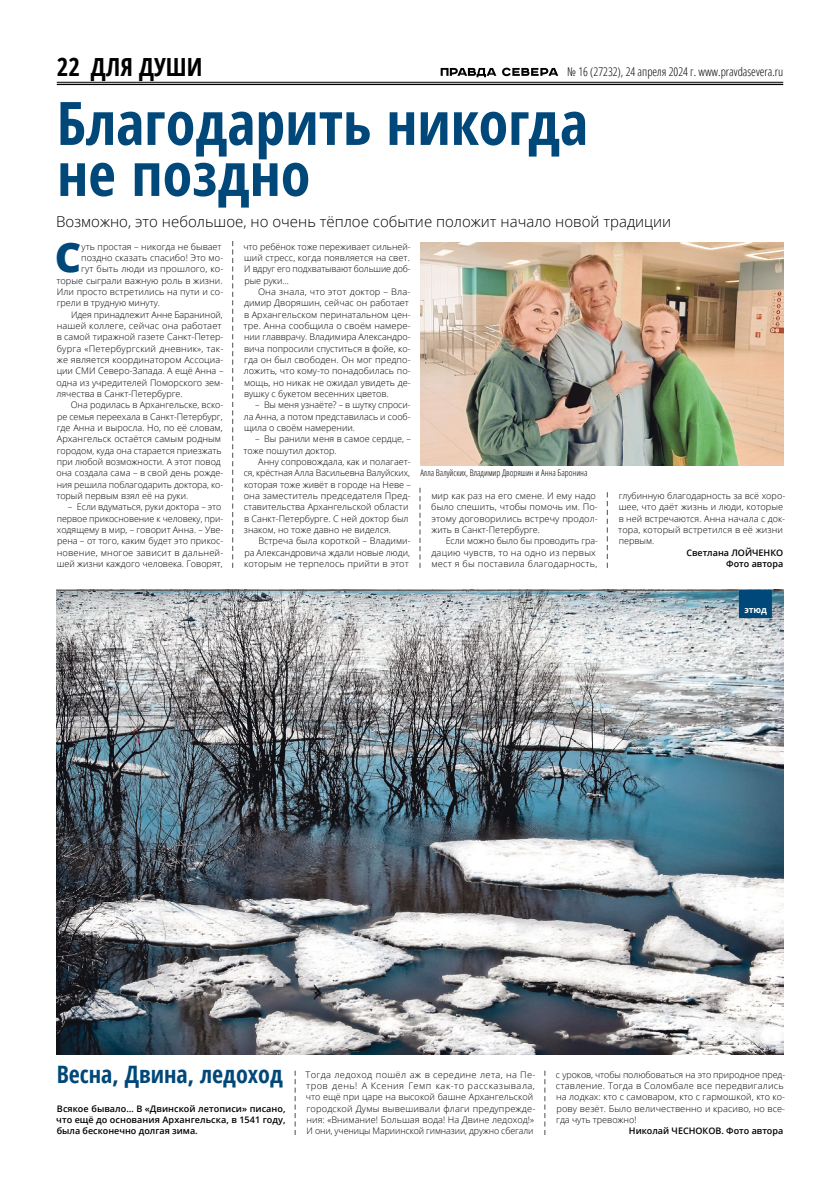
<style>
.page{position:relative;width:823px;height:1191px;background:#fff}
.page>*{position:absolute;margin:0;border:0;box-sizing:border-box;transform-origin:0 0}
.t1{font:700 condensed 60px/51px "Open Sans";color:#004879}
.t2{font:800 40.8px "Open Sans";color:#004879}
.t3{font:700 condensed 25px "Open Sans";color:#000}
.t4{font:700 condensed 24px "Open Sans";color:#004879}
.t5{font:300 15px "Open Sans";color:#000}
.t6{font:300 condensed 12px "Open Sans";color:#000}
.t7{font:300 9px/11.3px "Open Sans";letter-spacing:.005em;color:#000}
.t8{font:600 9px/11.3px "Open Sans";color:#000;text-align:right}
.t9{font:300 condensed 9px "Open Sans";color:#000}
.t10{font:700 9px "Open Sans";color:#fff}
</style>
<div class="page">
<hr style="left:57px;top:82px;width:725px;height:1px;background:#000">
<hr style="left:57px;top:84px;width:725px;height:1px;background:#000">
<svg style="left:440px;top:68px;width:118px;height:9px"></svg>
<img style="left:57px;top:591px;width:725px;height:463px">
<svg style="left:232px;top:241px;width:1px;height:327px"></svg>
<svg style="left:419px;top:488px;width:1px;height:80px"></svg>
<svg style="left:606px;top:492px;width:1px;height:76px"></svg>
<img style="left:420px;top:243px;width:362px;height:222px">
<hr style="left:57px;top:590px;width:725px;height:1px;background:#544d48">
<div style="left:738px;top:590px;width:33px;height:28px;background:#004879"></div>
<svg style="left:295px;top:1070px;width:1px;height:65px"></svg>
<svg style="left:544px;top:1070px;width:1px;height:65px"></svg>
<h3 class="t3" style="left:57px;top:49px;width:147px">22 ДЛЯ ДУШИ</h3>
<h3 class="t6" style="left:567px;top:63px;width:217px">№ 16 (27232), 24 апреля 2024 г. www.pravdasevera.ru</h3>
<h1 class="t1" style="left:57px;top:96px;width:532px">Благодарить никогда не поздно</h1>
<h3 class="t5" style="left:56px;top:211px;width:616px">Возможно, это небольшое, но очень тёплое событие положит начало новой традиции</h3>
<h2 class="t2" style="left:55px;top:226px;width:28px">С</h2>
<p class="t7" style="left:81px;top:240px;width:141px">уть простая – никогда не бывает</p>
<p class="t7" style="left:243px;top:240px;width:169px;text-align:justify">что ребёнок тоже переживает сильней&shy;ший стресс, когда появляется на свет.<br>И вдруг его подхватывают большие доб&shy;рые руки…</p>
<p class="t7" style="left:243px;top:286px;width:168px;text-indent:14px">Она знала, что этот доктор – Вла&shy;димир Дворяшин, сейчас он работает в Архангельском перинатальном цен&shy;тре. Анна сообщила о своём намере&shy;нии главврачу. Владимира Александро&shy;вича попросили спуститься в фойе, ко&shy;гда он был свободен. Он мог предпо&shy;ложить, что кому‑то понадобилась по&shy;мощь, но никак не ожидал увидеть де&shy;вушку с букетом весенних цветов.</p>
<p class="t7" style="left:244px;top:399px;width:168px;text-align:justify;text-indent:11px">– Вы меня узнаёте? – в шутку спроси&shy;ла Анна, а потом представилась и сооб&shy;щила о своём намерении.</p>
<p class="t7" style="left:243px;top:433px;width:169px;text-indent:12px">– Вы ранили меня в самое сердце, – тоже пошутил доктор.</p>
<p class="t7" style="left:243px;top:456px;width:168px;text-indent:15px">Анну сопровождала, как и полагает&shy;ся, крёстная Алла Васильевна Валуйских, которая тоже живёт в городе на Неве – она заместитель председателя Пред&shy;ставительства Архангельской области в Санкт-Петербурге. С ней доктор был знаком, но тоже давно не виделся.</p>
<p class="t7" style="left:244px;top:535px;width:168px;text-align:justify;text-indent:14px">Встреча была короткой – Владими&shy;ра Александровича ждали новые люди, которым не терпелось прийти в этот</p>
<p class="t7" style="left:81px;top:252px;width:144px">поздно сказать спасибо! Это мо-</p>
<p class="t7" style="left:81px;top:263px;width:144px">гут быть люди из прошлого, ко-</p>
<p class="t7" style="left:56px;top:274px;width:168px">торые сыграли важную роль в жизни.</p>
<p class="t7" style="left:57px;top:286px;width:168px">Или просто встретились на пути и со-</p>
<p class="t7" style="left:57px;top:297px;width:105px">грели в трудную минуту.</p>
<p class="t7" style="left:71px;top:308px;width:153px">Идея принадлежит Анне Бараниной,</p>
<p class="t7" style="left:57px;top:320px;width:166px">нашей коллеге, сейчас она работает</p>
<p class="t7" style="left:57px;top:331px;width:168px">в самой тиражной газете Санкт-Петер-</p>
<p class="t7" style="left:57px;top:342px;width:168px">бурга «Петербургский дневник», так-</p>
<p class="t7" style="left:57px;top:354px;width:168px">же является координатором Ассоциа-</p>
<p class="t7" style="left:57px;top:365px;width:168px">ции СМИ Северо-Запада. А ещё Анна –</p>
<p class="t7" style="left:56px;top:376px;width:168px">одна из учредителей Поморского зем-</p>
<p class="t7" style="left:57px;top:388px;width:127px">лячества в Санкт-Петербурге.</p>
<p class="t7" style="left:71px;top:399px;width:154px">Она родилась в Архангельске, вско-</p>
<p class="t7" style="left:57px;top:410px;width:167px">ре семья переехала в Санкт-Петербург,</p>
<p class="t7" style="left:57px;top:422px;width:167px">где Анна и выросла. Но, по её словам,</p>
<p class="t7" style="left:57px;top:433px;width:166px">Архангельск остаётся самым родным</p>
<p class="t7" style="left:57px;top:444px;width:166px">городом, куда она старается приезжать</p>
<p class="t7" style="left:57px;top:456px;width:165px">при любой возможности. А этот повод</p>
<p class="t7" style="left:56px;top:467px;width:168px">она создала сама – в свой день рожде-</p>
<p class="t7" style="left:57px;top:478px;width:168px">ния решила поблагодарить доктора, ко-</p>
<p class="t7" style="left:56px;top:490px;width:133px">торый первым взял её на руки.</p>
<p class="t7" style="left:57px;top:501px;width:168px;text-indent:11px">– Если вдуматься, руки доктора – это первое прикосновение к человеку, при&shy;ходящему в мир, – говорит Анна. – Уве&shy;рена – от того, каким будет это прикос&shy;новение, многое зависит в дальней&shy;шей жизни каждого человека. Говорят,</p>
<p class="t9" style="left:420px;top:467px;width:169px">Алла Валуйских, Владимир Дворяшин и Анна Баронина</p>
<p class="t7" style="left:618px;top:490px;width:168px">глубинную благодарность за всё хоро&shy;шее, что даёт жизнь и люди, которые в ней встречаются. Анна начала с док&shy;тора, который встретился в её жизни первым.</p>
<p class="t8" style="left:686px;top:546px;width:98px">Светлана ЛОЙЧЕНКО<br>Фото автора</p>
<p class="t10" style="left:744px;top:603px;width:24px">этюд</p>
<p class="t7" style="left:431px;top:490px;width:168px">мир как раз на его смене. И ему надо было спешить, чтобы помочь им. По&shy;этому договорились встречу продол&shy;жить в Санкт-Петербурге.</p>
<p class="t7" style="left:431px;top:535px;width:168px;text-indent:14px">Если можно было бы проводить гра&shy;дацию чувств, то на одно из первых мест я бы поставила благодарность,</p>
<h3 class="t4" style="left:57px;top:1057px;width:227px">Весна, Двина, ледоход</h3>
<p class="t8" style="left:56px;top:1102px;width:231px;text-align:justify">Всякое бывало… В «Двинской летописи» писано, что ещё до основания Архангельска, в 1541 году, была бесконечно долгая зима.</p>
<p class="t7" style="left:305px;top:1068px;width:231px">Тогда ледоход пошёл аж в середине лета, на Пе&shy;тров день! А Ксения Гемп как‑то рассказывала, что ещё при царе на высокой башне Архангельской городской Думы вывешивали флаги предупрежде&shy;ния: «Внимание! Большая вода! На Двине ледоход!» И они, ученицы Мариинской гимназии, дружно сбегали</p>
<p class="t7" style="left:555px;top:1068px;width:231px">с уроков, чтобы полюбоваться на это природное пред&shy;ставление. Тогда в Соломбале все передвигались на лодках: кто с самоваром, кто с гармошкой, кто ко&shy;рову везёт. Было величественно и красиво, но все&shy;гда чуть тревожно!</p>
<p class="t8" style="left:628px;top:1125px;width:156px">Николай ЧЕСНОКОВ. Фото автора</p>
</div>
